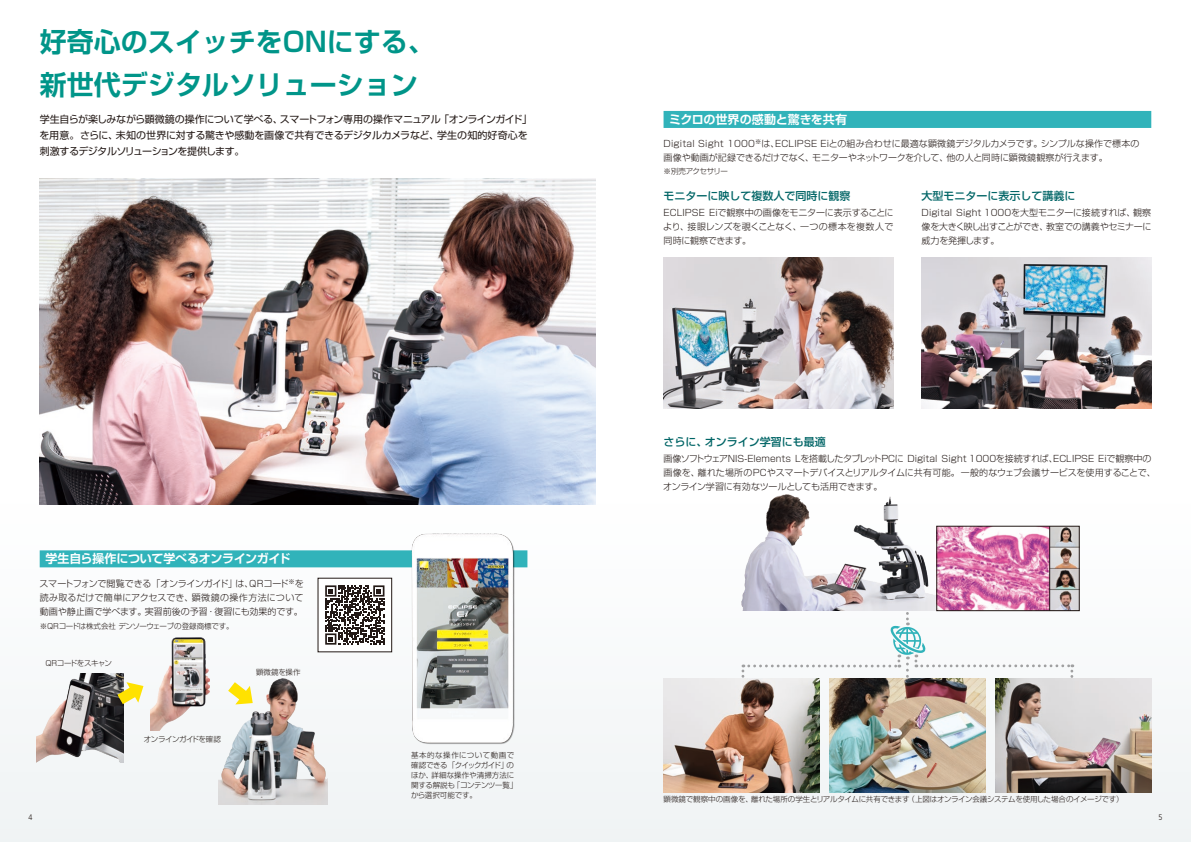
<style>
.page{position:relative;width:1191px;height:842px;background:#fff}
.page>*{position:absolute;margin:0;border:0;box-sizing:border-box;transform-origin:0 0}
.t1{font:700 27px/42.8px "Shin Go Pro De";color:#009589}
.t2{font:700 12px "Shin Go Pro De";letter-spacing:-.02em;color:#fff}
.t3{font:500 11px "Shin Go Pro";color:#006566}
.t4{font:10px/16px "Shin Go Pro";letter-spacing:-.025em;color:#231916}
.t5{font:300 9px/14px "Shin Go Pro";letter-spacing:-.005em;color:#231916;text-align:justify}
.t6{font:300 8px "Frutiger LT Std";color:#231916;scale:.9 1}
.t7{font:300 7.5px "Shin Go Pro";letter-spacing:-.03em;color:#231916}
.t8{font:300 7.5px/10px "Shin Go Pro";color:#231916}
.t9{font:300 7.5px "Shin Go Pro";letter-spacing:-.065em;color:#231916}
.t10{font:300 7.5px "Shin Go Pro";letter-spacing:-.05em;color:#231916}
.t11{font:300 7.5px "Shin Go Pro";letter-spacing:-.08em;color:#231916}
</style>
<div class="page">
<div style="left:0;top:482px;width:1191px;height:360px;background:#f8f9fa"></div>
<svg style="left:741px;top:611px;width:332px;height:72px"></svg>
<img style="left:151px;top:637px;width:59px;height:93px">
<img style="left:37px;top:674px;width:86px;height:89px">
<img style="left:218px;top:678px;width:110px;height:126px">
<div style="left:40px;top:550px;width:487px;height:17px;background:#31b3ba"></div>
<div style="left:663px;top:111px;width:488px;height:17px;background:#31b3ba"></div>
<div style="left:318px;top:578px;width:74px;height:74px;background:#fff"></div>
<svg style="left:325px;top:585px;width:59px;height:60px"></svg>
<img style="left:411px;top:533px;width:104px;height:212px">
<img style="left:40px;top:179px;width:555px;height:326px">
<img style="left:829px;top:679px;width:156px;height:113px">
<img style="left:663px;top:679px;width:156px;height:113px">
<img style="left:741px;top:494px;width:195px;height:117px">
<img style="left:938px;top:528px;width:139px;height:81px">
<div style="left:936px;top:526px;width:143px;height:85px;border:1px solid #231916"></div>
<img style="left:995px;top:679px;width:156px;height:113px">
<svg style="left:117px;top:682px;width:26px;height:22px"></svg>
<svg style="left:228px;top:682px;width:25px;height:22px"></svg>
<img style="left:921px;top:258px;width:230px;height:150px">
<img style="left:663px;top:258px;width:230px;height:150px">
<h1 class="t1" style="left:40px;top:17px;width:397px">好奇心のスイッチをONにする、新世代デジタルソリューション</h1>
<p class="t4" style="left:39px;top:110px;width:494px">学生自らが楽しみながら顕微鏡の操作について学べる、スマートフォン専用の操作マニュアル「オンラインガイド」を用意。さらに、未知の世界に対する驚きや感動を画像で共有できるデジタルカメラなど、学生の知的好奇心を刺激するデジタルソリューションを提供します。</p>
<h2 class="t2" style="left:45px;top:549px;width:247px">学生自ら操作について学べるオンラインガイド</h2>
<p class="t5" style="left:40px;top:575px;width:266px">スマートフォンで閲覧できる「オンラインガイド」は、QRコード<sup>※</sup>を読み取るだけで簡単にアクセスでき、顕微鏡の操作方法について動画や静止画で学べます。実習前後の予習・復習にも効果的です。</p>
<p class="t7" style="left:40px;top:620px;width:195px">※QRコードは株式会社 デンソーウェーブの登録商標です。</p>
<p class="t10" style="left:45px;top:657px;width:68px">QRコードをスキャン</p>
<p class="t9" style="left:144px;top:733px;width:78px">オンラインガイドを確認</p>
<p class="t7" style="left:256px;top:666px;width:46px">顕微鏡を操作</p>
<p class="t8" style="left:411px;top:749px;width:108px">基本的な操作について動画で確認できる「クイックガイド」のほか、詳細な操作や清掃方法に関する解説も「コンテンツ一覧」から選択可能です。</p>
<h2 class="t2" style="left:669px;top:110px;width:179px">ミクロの世界の感動と驚きを共有</h2>
<p class="t5" style="left:663px;top:136px;width:477px">Digital Sight 1000<sup>※</sup>は、ECLIPSE Eiとの組み合わせに最適な顕微鏡デジタルカメラです。シンプルな操作で標本の画像や動画が記録できるだけでなく、モニターやネットワークを介して、他の人と同時に顕微鏡観察が行えます。</p>
<p class="t11" style="left:663px;top:165px;width:66px">※別売アクセサリー</p>
<p class="t3" style="left:663px;top:186px;width:188px">モニターに映して複数人で同時に観察</p>
<p class="t5" style="left:663px;top:204px;width:232px">ECLIPSE Eiで観察中の画像をモニターに表示することにより、接眼レンズを覗くことなく、一つの標本を複数人で同時に観察できます。</p>
<p class="t3" style="left:921px;top:186px;width:155px">大型モニターに表示して講義に</p>
<p class="t5" style="left:921px;top:204px;width:231px">Digital Sight 1000を大型モニターに接続すれば、観察像を大きく映し出すことができ、教室での講義やセミナーに威力を発揮します。</p>
<p class="t3" style="left:663px;top:433px;width:164px">さらに、オンライン学習にも最適</p>
<p class="t5" style="left:663px;top:451px;width:494px;text-align:left">画像ソフトウェアNIS-Elements Lを搭載したタブレットPCに Digital Sight 1000を接続すれば、ECLIPSE Eiで観察中の画像を、離れた場所のPCやスマートデバイスとリアルタイムに共有可能。一般的なウェブ会議サービスを使用することで、オンライン学習に有効なツールとしても活用できます。</p>
<p class="t7" style="left:663px;top:792px;width:461px">顕微鏡で観察中の画像を、離れた場所の学生とリアルタイムに共有できます（上図はオンライン会議システムを使用した場合のイメージです）</p>
<p class="t6" style="left:28px;top:813px;width:6px">4</p>
<p class="t6" style="left:1158px;top:813px;width:6px">5</p>
</div>
